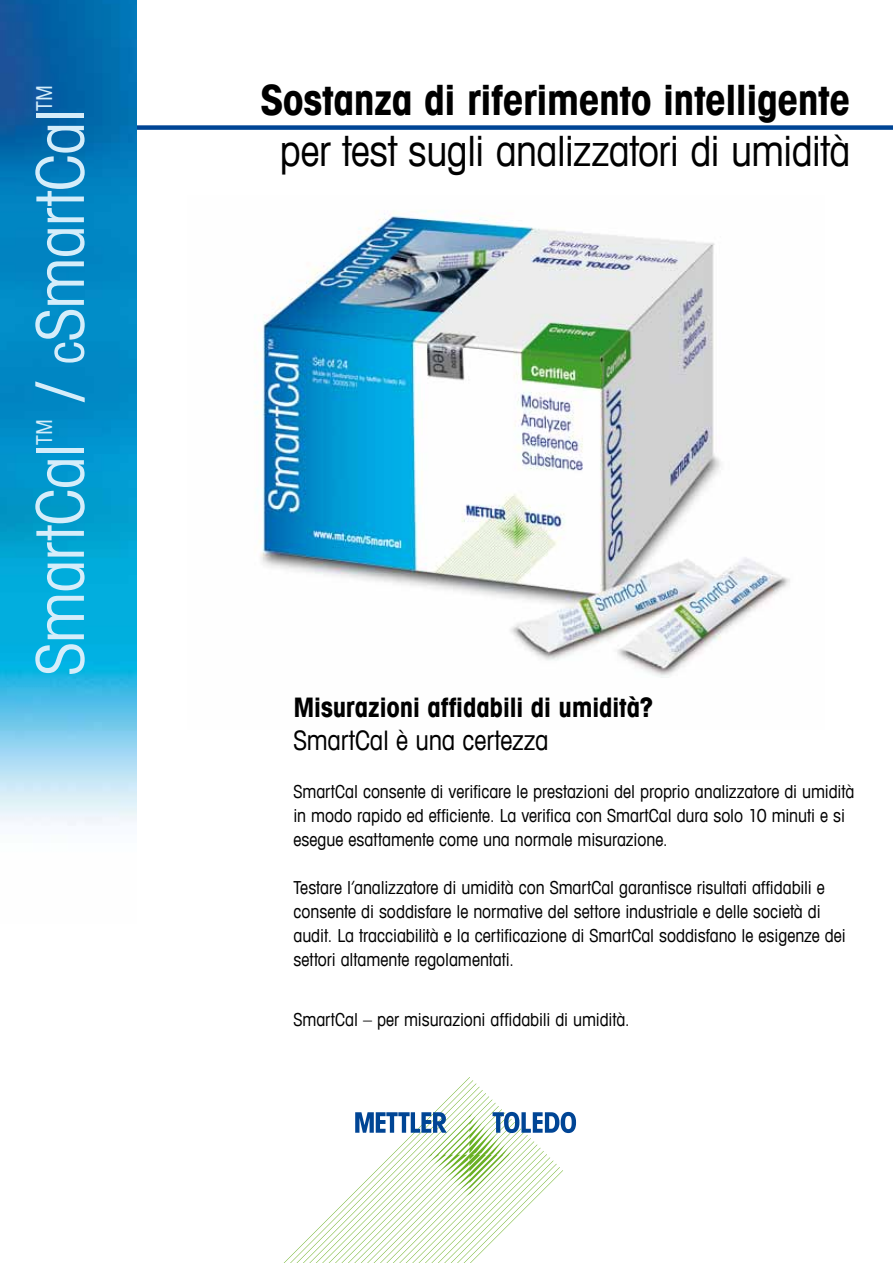
<style>
.page{position:relative;width:893px;height:1263px;background:#fff}
.page>*{position:absolute;margin:0;border:0;box-sizing:border-box;transform-origin:0 0}
.t1{font:condensed 66px "Avant Garde Com";letter-spacing:-.01em;color:#d5edfa}
.t2{font:700 condensed 42px "Avant Garde Com";letter-spacing:-.015em;color:#000}
.t3{font:condensed 42px "Avant Garde Com";letter-spacing:-.015em;color:#000}
.t4{font:700 condensed 27px "Avant Garde Com";letter-spacing:-.015em;color:#000}
.t5{font:condensed 27px "Avant Garde Com";letter-spacing:-.005em;color:#000}
.t6{font:condensed 22.05px "Avant Garde Com";color:#d5edfa}
.t7{font:condensed 18px/24px "Avant Garde Com";letter-spacing:-.005em;color:#000}
.s1{font-size:52.8px}
</style>
<div class="page">
<div style="left:111px;top:125px;width:782px;height:5px;background:#004595"></div>
<img style="left:0;top:0;width:136px;height:826px">
<svg style="left:284px;top:1077px;width:292px;height:186px"></svg>
<img style="left:255px;top:210px;width:535px;height:468px">
<p class="t6" style="left:30px;top:111px;width:27px;rotate:-90deg">TM</p>
<h2 class="t2" style="left:260px;top:73px;width:592px">Sostanza di riferimento intelligente</h2>
<h2 class="t3" style="left:280px;top:125px;width:572px">per test sugli analizzatori di umidità</h2>
<h1 class="t1" style="left:19px;top:401px;width:294px;rotate:-90deg">/ <span class="s1">c</span>SmartCal</h1>
<p class="t6" style="left:30px;top:445px;width:27px;rotate:-90deg">TM</p>
<h1 class="t1" style="left:19px;top:676px;width:234px;rotate:-90deg">SmartCal</h1>
<h3 class="t4" style="left:293px;top:690px;width:361px">Misurazioni affidabili di umidità?</h3>
<h3 class="t5" style="left:293px;top:723px;width:257px">SmartCal è una certezza</h3>
<p class="t7" style="left:293px;top:779px;width:562px">SmartCal consente di verificare le prestazioni del proprio analizzatore di umidità in modo rapido ed efficiente. La verifica con SmartCal dura solo 10 minuti e si esegue esattamente come una normale misurazione.</p>
<p class="t7" style="left:293px;top:875px;width:554px">Testare l’analizzatore di umidità con SmartCal garantisce risultati affidabili e consente di soddisfare le normative del settore industriale e delle società di audit. La tracciabilità e la certificazione di SmartCal soddisfano le esigenze dei settori altamente regolamentati.</p>
<p class="t7" style="left:293px;top:1007px;width:338px">SmartCal – per misurazioni affidabili di umidità.</p>
</div>
